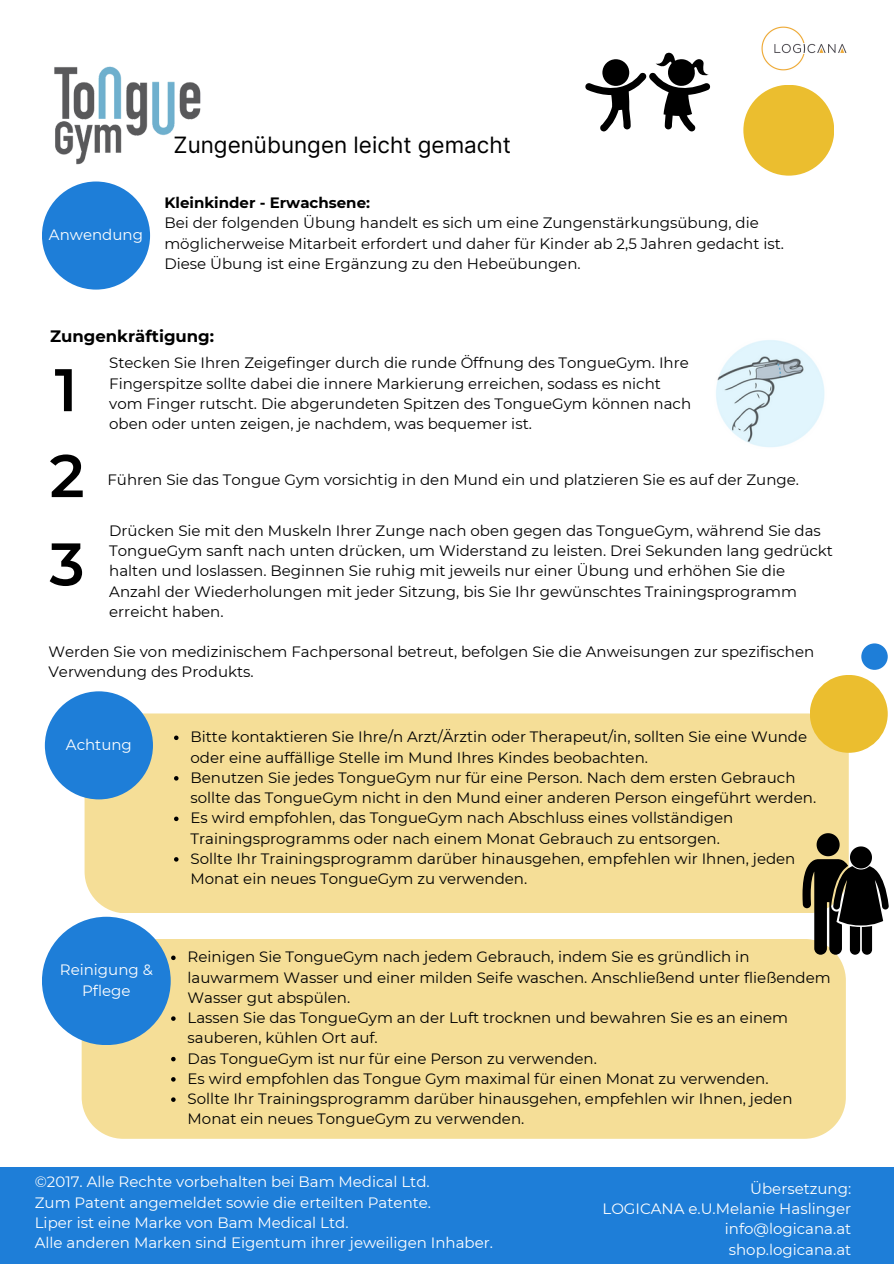
<style>
.page{position:relative;width:894px;height:1264px;background:#fff}
.page>*{position:absolute;margin:0;border:0;box-sizing:border-box;transform-origin:0 0}
.t1{font:600 60px "Montserrat";color:#000}
.t2{font:22.5px "Inter";color:#000}
.t3{font:700 16.5px "Montserrat";color:#000}
.t4{font:15px/20.2px "Montserrat";color:#000}
.t5{font:15px/20.2px "Montserrat";color:#fff;text-align:center}
.t6{font:700 15px "Montserrat";color:#000}
</style>
<div class="page">
<img style="left:761px;top:26px;width:86px;height:45px">
<img style="left:54px;top:66px;width:147px;height:99px">
<div style="left:743px;top:85px;width:91px;height:91px;background:#ebbe2f;border-radius:50%"></div>
<div style="left:861px;top:643px;width:26px;height:27px;background:#1e7ed8;border-radius:50%"></div>
<div style="left:0;top:1167px;width:893px;height:96px;background:#1e7ed8"></div>
<div style="left:809px;top:675px;width:78px;height:77px;background:#ebbe2f;border-radius:50%"></div>
<div style="left:42px;top:181px;width:108px;height:108px;background:#1e7ed8;border-radius:50%"></div>
<img style="left:716px;top:340px;width:109px;height:107px">
<div style="left:84px;top:713px;width:764px;height:200px;background:#f5de97"></div>
<div style="left:45px;top:691px;width:108px;height:108px;background:#1e7ed8;border-radius:50%"></div>
<div style="left:82px;top:939px;width:763px;height:199px;background:#f5de97"></div>
<div style="left:42px;top:916px;width:129px;height:129px;background:#1e7ed8;border-radius:50%"></div>
<svg style="left:585px;top:52px;width:125px;height:79px"></svg>
<svg style="left:802px;top:833px;width:86px;height:121px"></svg>
<svg style="left:174px;top:735px;width:4px;height:5px"></svg>
<svg style="left:174px;top:776px;width:4px;height:4px"></svg>
<svg style="left:174px;top:816px;width:4px;height:5px"></svg>
<svg style="left:174px;top:857px;width:4px;height:4px"></svg>
<svg style="left:171px;top:955px;width:4px;height:5px"></svg>
<svg style="left:171px;top:1016px;width:4px;height:4px"></svg>
<svg style="left:171px;top:1056px;width:4px;height:5px"></svg>
<svg style="left:171px;top:1077px;width:4px;height:4px"></svg>
<svg style="left:171px;top:1097px;width:4px;height:4px"></svg>
<p class="t5" style="left:49px;top:224px;width:95px">Anwendung</p>
<p class="t2" style="left:173px;top:131px;width:339px">Zungenübungen leicht gemacht</p>
<p class="t6" style="left:164px;top:194px;width:207px">Kleinkinder - Erwachsene:</p>
<p class="t4" style="left:164px;top:213px;width:621px">Bei der folgenden Übung handelt es sich um eine Zungenstärkungsübung, die möglicherweise Mitarbeit erfordert und daher für Kinder ab 2,5 Jahren gedacht ist.</p>
<p class="t4" style="left:164px;top:253px;width:417px">Diese Übung ist eine Ergänzung zu den Hebeübungen.</p>
<p class="t3" style="left:50px;top:326px;width:165px">Zungenkräftigung:</p>
<p class="t4" style="left:109px;top:353px;width:583px">Stecken Sie Ihren Zeigefinger durch die runde Öffnung des TongueGym. Ihre Fingerspitze sollte dabei die innere Markierung erreichen, sodass es nicht vom Finger rutscht. Die abgerundeten Spitzen des TongueGym können nach oben oder unten zeigen, je nachdem, was bequemer ist.</p>
<p class="t1" style="left:55px;top:353px;width:24px">1</p>
<p class="t1" style="left:50px;top:439px;width:36px">2</p>
<p class="t4" style="left:107px;top:469px;width:693px">Führen Sie das Tongue Gym vorsichtig in den Mund ein und platzieren Sie es auf der Zunge.</p>
<p class="t4" style="left:109px;top:520px;width:725px">Drücken Sie mit den Muskeln Ihrer Zunge nach oben gegen das TongueGym, während Sie das TongueGym sanft nach unten drücken, um Widerstand zu leisten. Drei Sekunden lang gedrückt halten und loslassen. Beginnen Sie ruhig mit jeweils nur einer Übung und erhöhen Sie die Anzahl der Wiederholungen mit jeder Sitzung, bis Sie Ihr gewünschtes Trainingsprogramm erreicht haben.</p>
<p class="t4" style="left:48px;top:641px;width:767px">Werden Sie von medizinischem Fachpersonal betreut, befolgen Sie die Anweisungen zur spezifischen<br>Verwendung des Produkts.</p>
<p class="t1" style="left:50px;top:527px;width:36px">3</p>
<p class="t5" style="left:66px;top:734px;width:67px">Achtung</p>
<p class="t5" style="left:60px;top:959px;width:94px">Reinigung &amp;<br>Pflege</p>
<p class="t4" style="left:190px;top:726px;width:618px">Bitte kontaktieren Sie Ihre/n Arzt/Ärztin oder Therapeut/in, sollten Sie eine Wunde oder eine auffällige Stelle im Mund Ihres Kindes beobachten.</p>
<p class="t4" style="left:190px;top:767px;width:627px">Benutzen Sie jedes TongueGym nur für eine Person. Nach dem ersten Gebrauch sollte das TongueGym nicht in den Mund einer anderen Person eingeführt werden.</p>
<p class="t4" style="left:190px;top:807px;width:544px">Es wird empfohlen, das TongueGym nach Abschluss eines vollständigen<br>Trainingsprogramms oder nach einem Monat Gebrauch zu entsorgen.</p>
<p class="t4" style="left:190px;top:848px;width:606px">Sollte Ihr Trainingsprogramm darüber hinausgehen, empfehlen wir Ihnen, jeden<br>Monat ein neues TongueGym zu verwenden.</p>
<p class="t4" style="left:187px;top:946px;width:644px">Reinigen Sie TongueGym nach jedem Gebrauch, indem Sie es gründlich in lauwarmem Wasser und einer milden Seife waschen. Anschließend unter fließendem<br>Wasser gut abspülen.</p>
<p class="t4" style="left:187px;top:1007px;width:602px">Lassen Sie das TongueGym an der Luft trocknen und bewahren Sie es an einem sauberen, kühlen Ort auf.</p>
<p class="t4" style="left:187px;top:1048px;width:411px">Das TongueGym ist nur für eine Person zu verwenden.</p>
<p class="t4" style="left:187px;top:1068px;width:582px">Es wird empfohlen das Tongue Gym maximal für einen Monat zu verwenden.</p>
<p class="t4" style="left:187px;top:1088px;width:606px">Sollte Ihr Trainingsprogramm darüber hinausgehen, empfehlen wir Ihnen, jeden<br>Monat ein neues TongueGym zu verwenden.</p>
<p class="t5" style="left:35px;top:1171px;width:396px">©2017. Alle Rechte vorbehalten bei Bam Medical Ltd.</p>
<p class="t5" style="left:35px;top:1191px;width:398px">Zum Patent angemeldet sowie die erteilten Patente.</p>
<h2 class="t5" style="left:35px;top:1212px;width:315px">Liper ist eine Marke von Bam Medical Ltd.</h2>
<p class="t5" style="left:35px;top:1232px;width:459px">Alle anderen Marken sind Eigentum ihrer jeweiligen Inhaber.</p>
<p class="t5" style="left:750px;top:1178px;width:102px">Übersetzung:</p>
<p class="t5" style="left:602px;top:1198px;width:250px">LOGICANA e.U.Melanie Haslinger</p>
<p class="t5" style="left:724px;top:1218px;width:128px">info@logicana.at</p>
<p class="t5" style="left:728px;top:1239px;width:124px">shop.logicana.at</p>
</div>
